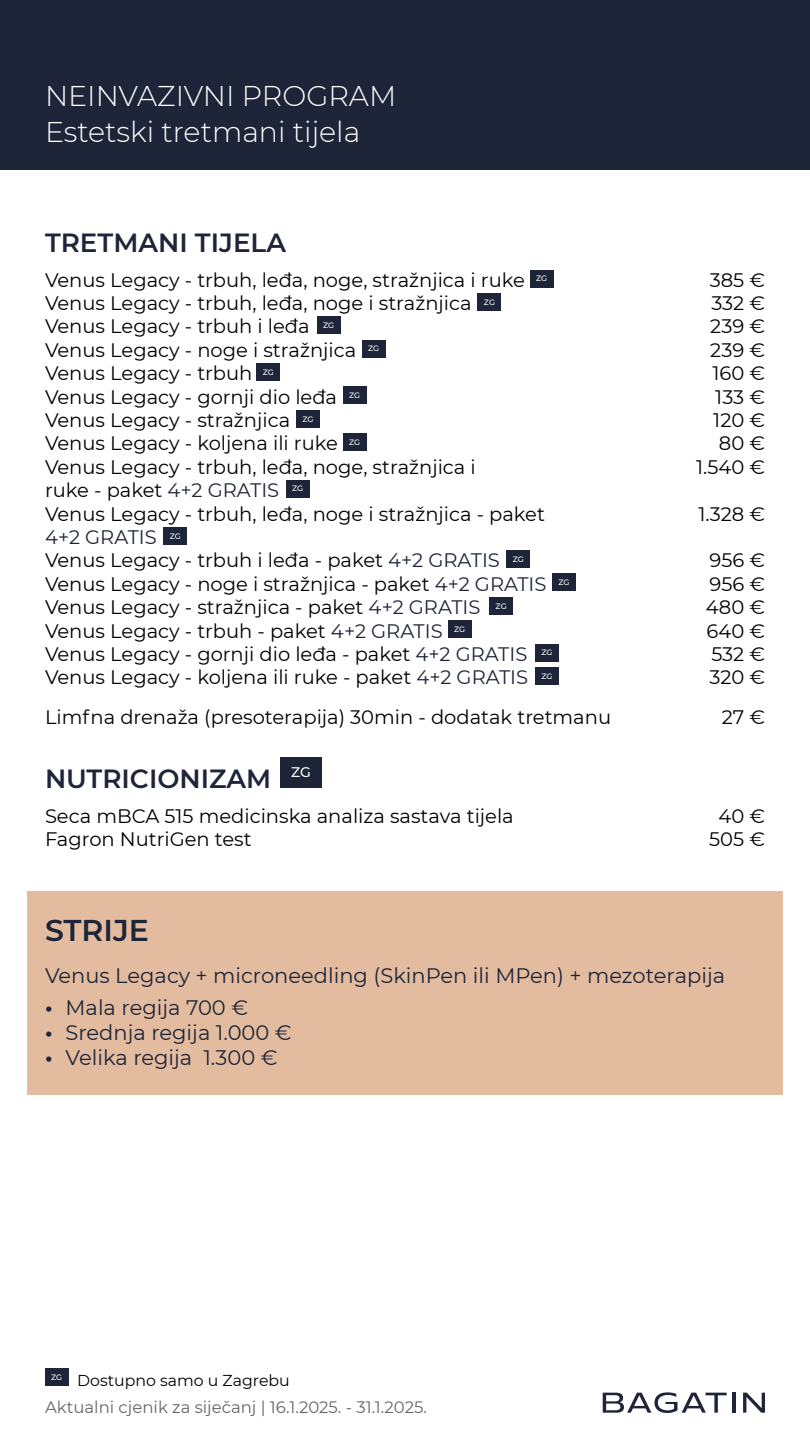
<style>
.page{position:relative;width:810px;height:1440px;background:#fff}
.page>*{position:absolute;margin:0;border:0;box-sizing:border-box;transform-origin:0 0}
.t1{font:600 30px "Montserrat";color:#1e2538}
.t2{font:300 28.5px/36px "Montserrat";color:#fff}
.t3{font:600 26.25px "Montserrat";color:#1e2538}
.t4{font:21px/25.2px "Montserrat";color:#1e2538}
.t5{font:700 21px/25.2px "Montserrat";color:#1e2538;text-align:justify}
.t6{font:19.5px/23.4px "Montserrat";color:#000}
.t7{font:16.5px "Montserrat";color:#666}
.t8{font:15.75px "Montserrat";color:#000}
.t9{font:500 13.88px "Montserrat";color:#fff}
.t10{font:500 7.8px "Montserrat";letter-spacing:-.01em;color:#fff}
.s1{color:#1e2538}
</style>
<div class="page">
<div style="left:0;top:0;width:810px;height:170px;background:#1e2538"></div>
<svg style="left:603px;top:1392px;width:124px;height:21px"></svg>
<hr style="left:732px;top:1393px;width:4px;height:20px;background:#1e2538">
<svg style="left:743px;top:1393px;width:22px;height:20px"></svg>
<div style="left:45px;top:1369px;width:23px;height:17px;background:#1e2538"></div>
<div style="left:280px;top:757px;width:42px;height:31px;background:#1e2538"></div>
<div style="left:27px;top:891px;width:756px;height:204px;background:#e3bca0"></div>
<div style="left:530px;top:270px;width:23px;height:17px;background:#1e2538"></div>
<div style="left:257px;top:364px;width:23px;height:17px;background:#1e2538"></div>
<div style="left:286px;top:480px;width:23px;height:17px;background:#1e2538"></div>
<div style="left:507px;top:551px;width:23px;height:17px;background:#1e2538"></div>
<div style="left:478px;top:293px;width:23px;height:17px;background:#1e2538"></div>
<div style="left:343px;top:387px;width:23px;height:17px;background:#1e2538"></div>
<div style="left:552px;top:574px;width:24px;height:17px;background:#1e2538"></div>
<div style="left:317px;top:317px;width:23px;height:17px;background:#1e2538"></div>
<div style="left:296px;top:410px;width:24px;height:17px;background:#1e2538"></div>
<div style="left:164px;top:527px;width:23px;height:17px;background:#1e2538"></div>
<div style="left:489px;top:597px;width:24px;height:17px;background:#1e2538"></div>
<div style="left:362px;top:340px;width:23px;height:17px;background:#1e2538"></div>
<div style="left:343px;top:434px;width:23px;height:17px;background:#1e2538"></div>
<div style="left:448px;top:621px;width:23px;height:17px;background:#1e2538"></div>
<div style="left:535px;top:667px;width:24px;height:17px;background:#1e2538"></div>
<div style="left:535px;top:644px;width:24px;height:17px;background:#1e2538"></div>
<h2 class="t2" style="left:45px;top:77px;width:353px">NEINVAZIVNI PROGRAM<br>Estetski tretmani tijela</h2>
<h3 class="t3" style="left:45px;top:224px;width:243px">TRETMANI TIJELA</h3>
<p class="t6" style="left:45px;top:267px;width:501px">Venus Legacy - trbuh, leđa, noge, stražnjica i ruke Venus Legacy - trbuh, leđa, noge i stražnjica<br>Venus Legacy - trbuh i leđa<br>Venus Legacy - noge i stražnjica<br>Venus Legacy - trbuh<br>Venus Legacy - gornji dio leđa<br>Venus Legacy - stražnjica<br>Venus Legacy - koljena ili ruke<br>Venus Legacy - trbuh, leđa, noge, stražnjica i<br>ruke - paket <span class="s1">4+2 GRATIS<br></span>Venus Legacy - trbuh, leđa, noge i stražnjica - paket</p>
<p class="t6" style="left:45px;top:525px;width:503px"><span class="s1">4+2 GRATIS<br></span>Venus Legacy - trbuh i leđa - paket <span class="s1">4+2 GRATIS </span>Venus Legacy - noge i stražnjica - paket <span class="s1">4+2 GRATIS </span>Venus Legacy - stražnjica - paket <span class="s1">4+2 GRATIS<br></span>Venus Legacy - trbuh - paket <span class="s1">4+2 GRATIS<br></span>Venus Legacy - gornji dio leđa - paket <span class="s1">4+2 GRATIS </span>Venus Legacy - koljena ili ruke - paket <span class="s1">4+2 GRATIS</span></p>
<p class="t6" style="left:45px;top:704px;width:568px">Limfna drenaža (presoterapija) 30min - dodatak tretmanu</p>
<p class="t6" style="left:722px;top:704px;width:45px">27 €</p>
<p class="t6" style="left:696px;top:267px;width:70px;text-align:right">385 €<br>332 €<br>239 €<br>239 €<br>160 €<br>133 €<br>120 €<br>80 €<br>1.540 €</p>
<p class="t6" style="left:698px;top:501px;width:68px">1.328 €</p>
<p class="t6" style="left:706px;top:548px;width:61px;text-align:justify">956 € 956 € 480 € 640 € 532 € 320 €</p>
<p class="t10" style="left:536px;top:273px;width:13px">ZG</p>
<p class="t10" style="left:484px;top:296px;width:13px">ZG</p>
<p class="t10" style="left:323px;top:320px;width:13px">ZG</p>
<p class="t10" style="left:368px;top:343px;width:13px">ZG</p>
<p class="t10" style="left:263px;top:367px;width:13px">ZG</p>
<p class="t10" style="left:349px;top:390px;width:13px">ZG</p>
<p class="t10" style="left:302px;top:413px;width:13px">ZG</p>
<p class="t10" style="left:349px;top:437px;width:13px">ZG</p>
<p class="t10" style="left:292px;top:483px;width:13px">ZG</p>
<p class="t10" style="left:170px;top:530px;width:13px">ZG</p>
<p class="t10" style="left:513px;top:554px;width:13px">ZG</p>
<p class="t10" style="left:558px;top:577px;width:13px">ZG</p>
<p class="t10" style="left:496px;top:600px;width:13px">ZG</p>
<p class="t10" style="left:454px;top:624px;width:13px">ZG</p>
<p class="t10" style="left:541px;top:647px;width:13px">ZG</p>
<p class="t10" style="left:541px;top:670px;width:13px">ZG</p>
<p class="t9" style="left:291px;top:763px;width:21px">ZG</p>
<h3 class="t3" style="left:45px;top:760px;width:228px">NUTRICIONIZAM</h3>
<p class="t6" style="left:45px;top:803px;width:470px">Seca mBCA 515 medicinska analiza sastava tijela<br>Fagron NutriGen test</p>
<p class="t6" style="left:709px;top:803px;width:57px;text-align:center">40 €<br>505 €</p>
<h1 class="t1" style="left:45px;top:909px;width:106px">STRIJE</h1>
<p class="t4" style="left:45px;top:962px;width:682px">Venus Legacy + microneedling (SkinPen ili MPen) + mezoterapija</p>
<p class="t5" style="left:45px;top:994px;width:9px">• • •</p>
<p class="t4" style="left:66px;top:994px;width:228px">Mala regija 700 €<br>Srednja regija 1.000 €<br>Velika regija 1.300 €</p>
<p class="t10" style="left:51px;top:1372px;width:13px">ZG</p>
<p class="t8" style="left:77px;top:1369px;width:214px">Dostupno samo u Zagrebu</p>
<p class="t7" style="left:45px;top:1396px;width:384px">Aktualni cjenik za siječanj | 16.1.2025. - 31.1.2025.</p>
</div>
